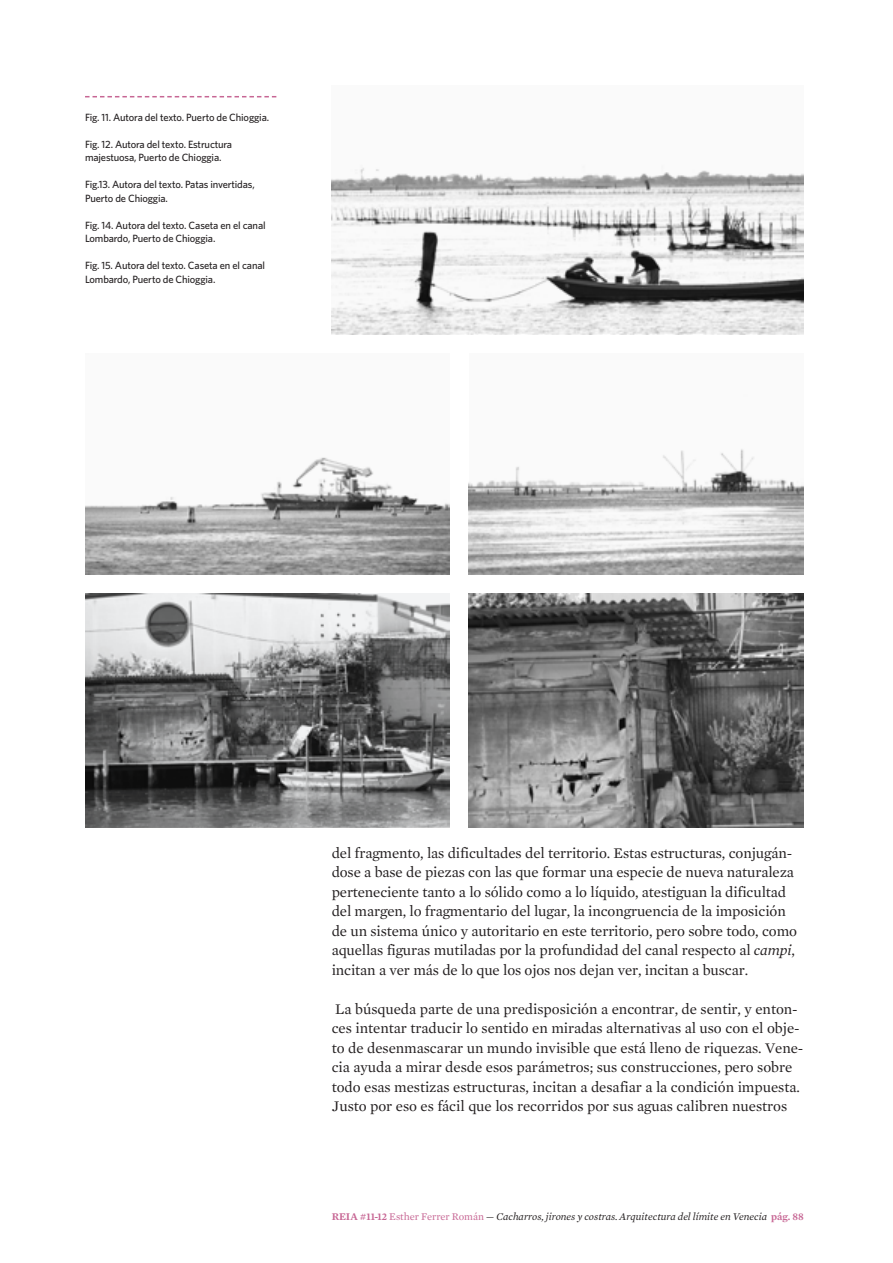
<style>
.page{position:relative;width:893px;height:1263px;background:#fff}
.page>*{position:absolute;margin:0;border:0;box-sizing:border-box;transform-origin:0 0}
.t1{font:15px/19.5px "Mercury Text G1";letter-spacing:-.01em;color:#231f20}
.t2{font:500 10.5px/13.5px "Whitney";letter-spacing:-.015em;color:#231f20}
.t3{font:italic 10.5px "Mercury Text G1";color:#231f20}
.s1{font-style:italic}
.s2{font-weight:600;font-style:normal;color:#c76694}
.s3{font-style:normal;color:#c76694}
</style>
<div class="page">
<svg style="left:85px;top:96px;width:191px;height:1px"></svg>
<img style="left:332px;top:167px;width:472px;height:167px">
<img style="left:85px;top:457px;width:364px;height:117px">
<img style="left:469px;top:449px;width:335px;height:125px">
<img style="left:85px;top:594px;width:364px;height:233px">
<img style="left:469px;top:594px;width:335px;height:233px">
<p class="t2" style="left:85px;top:110px;width:186px">Fig. 11. Autora del texto. Puerto de Chioggia.</p>
<p class="t2" style="left:85px;top:137px;width:149px">Fig. 12. Autora del texto. Estructura majestuosa, Puerto de Chioggia.</p>
<p class="t2" style="left:85px;top:178px;width:171px">Fig.13. Autora del texto. Patas invertidas,<br>Puerto de Chioggia.</p>
<p class="t2" style="left:85px;top:218px;width:182px">Fig. 14. Autora del texto. Caseta en el canal<br>Lombardo, Puerto de Chioggia.</p>
<p class="t2" style="left:85px;top:259px;width:181px">Fig. 15. Autora del texto. Caseta en el canal<br>Lombardo, Puerto de Chioggia.</p>
<p class="t1" style="left:332px;top:843px;width:467px">del fragmento, las dificultades del territorio. Estas estructuras, conjugán&shy;dose a base de piezas con las que formar una especie de nueva naturaleza perteneciente tanto a lo sólido como a lo líquido, atestiguan la dificultad del margen, lo fragmentario del lugar, la incongruencia de la imposición de un sistema único y autoritario en este territorio, pero sobre todo, como aquellas figuras mutiladas por la profundidad del canal respecto al <span class="s1">campi</span>, incitan a ver más de lo que los ojos nos dejan ver, incitan a buscar.</p>
<p class="t1" style="left:332px;top:999px;width:473px">La búsqueda parte de una predisposición a encontrar, de sentir, y enton&shy;ces intentar traducir lo sentido en miradas alternativas al uso con el obje&shy;to de desenmascarar un mundo invisible que está lleno de riquezas. Vene&shy;cia ayuda a mirar desde esos parámetros; sus construcciones, pero sobre todo esas mestizas estructuras, incitan a desafiar a la condición impuesta.<br>Justo por eso es fácil que los recorridos por sus aguas calibren nuestros</p>
<p class="t3" style="left:332px;top:1210px;width:473px"><span class="s2">REIA #11-12</span> <span class="s3">Esther Ferrer Román</span> — Cacharros, jirones y costras. Arquitectura del límite en Venecia <span class="s2">pág. 88</span></p>
</div>
